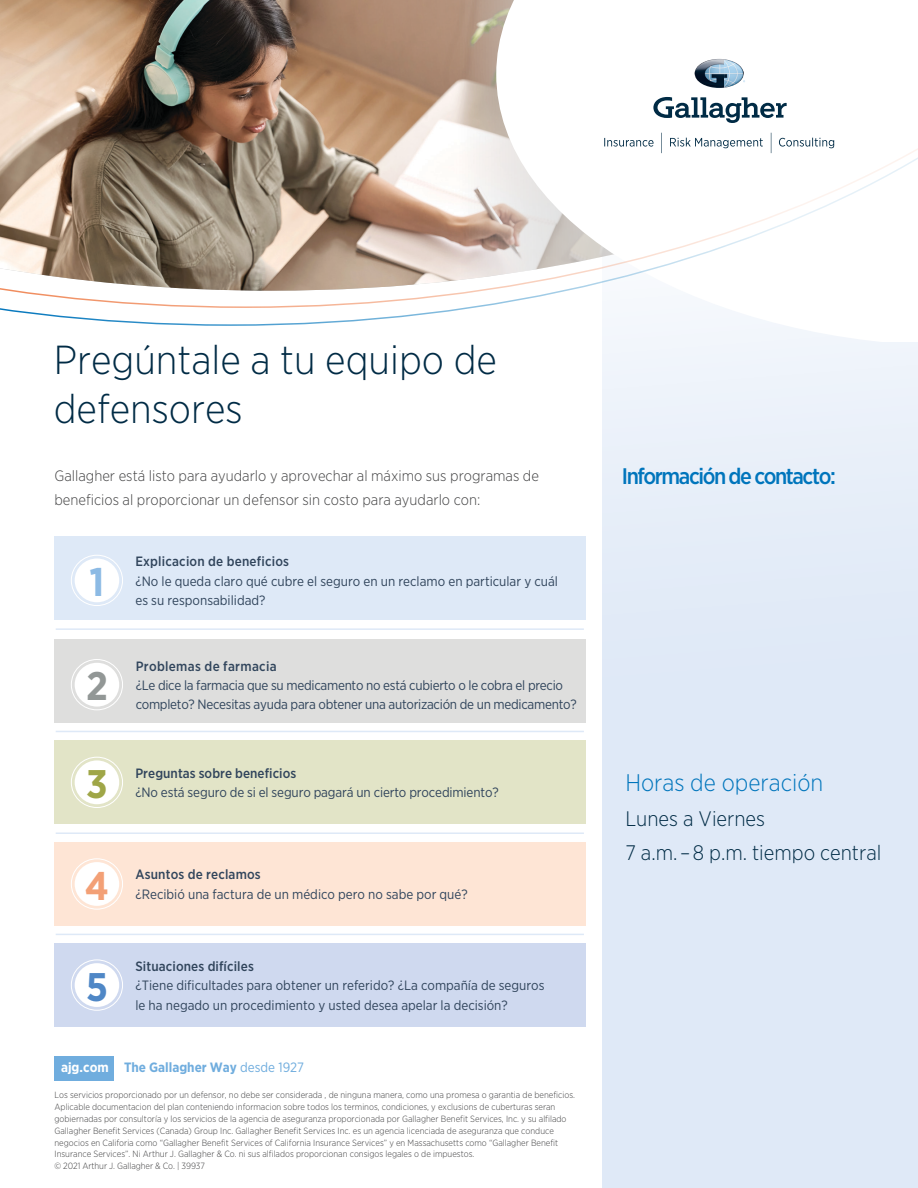
<style>
.page{position:relative;width:918px;height:1188px;background:#fff}
.page>*{position:absolute;margin:0;border:0;box-sizing:border-box;transform-origin:0 0}
.Body_Text{font:300 40.5px/48.6px "Gotham Narrow";color:#002b45}
.info_text{font:700 39.9px "Gotham Narrow";color:#8cbae4}
.info_text-2{font:700 39.9px "Gotham Narrow";color:#929796}
.info_text-3{font:700 39.9px "Gotham Narrow";color:#9fa647}
.info_text-4{font:700 39.9px "Gotham Narrow";color:#f3a076}
.info_text-5{font:700 39.9px "Gotham Narrow";color:#4f87c6}
.Body_Text-2{font:300 24px "Gotham Narrow";color:#0075bc}
.Body_Text-3{font:500 22.5px "Gotham Narrow";letter-spacing:-.065em;color:#0075bc}
.Body_Text-4{font:300 21px/34.2px "Gotham Narrow";color:#002b45}
.Body_Text-5{font:300 15px/24px "Gotham Narrow";color:#414142}
.Info_text_2{font:13.5px/19.5px "Gotham Narrow";color:#31455c}
.Info_text_2-2{font:13.5px/19.4px "Gotham Narrow";letter-spacing:-.02em;color:#31455c}
.Website_Phone_number{font:700 13.5px "Gotham Narrow";color:#70adde}
.Disclaimer{font:300 9px/12px "Gotham Narrow";color:#414142}
.s1{font-weight:500}
.s2{color:#fff}
.s3{font-weight:400}
</style>
<div class="page">
<div style="left:602px;top:104px;width:316px;height:1084px;background:#dfe9f7"></div>
<div style="left:54px;top:536px;width:531px;height:84px;background:#dee9f7"></div>
<div style="left:54px;top:639px;width:531px;height:84px;background:#dededd"></div>
<div style="left:54px;top:740px;width:531px;height:84px;background:#e2e4c7"></div>
<div style="left:54px;top:842px;width:531px;height:84px;background:#fee5d5"></div>
<div style="left:54px;top:943px;width:531px;height:84px;background:#cfd9ef"></div>
<hr style="left:56px;top:628px;width:528px;height:2px;background:#dee9f7">
<hr style="left:56px;top:731px;width:528px;height:1px;background:#dee9f7">
<hr style="left:56px;top:832px;width:528px;height:2px;background:#dee9f7">
<hr style="left:56px;top:934px;width:528px;height:1px;background:#dee9f7">
<div style="left:75px;top:559px;width:44px;height:43px;background:#fff;border-radius:50%"></div>
<div style="left:71px;top:555px;width:52px;height:51px;border:1px solid #fff;border-radius:50%"></div>
<div style="left:75px;top:663px;width:44px;height:44px;background:#fff;border-radius:50%"></div>
<div style="left:71px;top:659px;width:52px;height:51px;border:1px solid #fff;border-radius:50%"></div>
<div style="left:75px;top:760px;width:44px;height:44px;background:#fff;border-radius:50%"></div>
<div style="left:71px;top:757px;width:52px;height:51px;border:1px solid #fff;border-radius:50%"></div>
<div style="left:75px;top:862px;width:44px;height:44px;background:#fff;border-radius:50%"></div>
<div style="left:71px;top:858px;width:52px;height:52px;border:1px solid #fff;border-radius:50%"></div>
<div style="left:75px;top:963px;width:44px;height:44px;background:#fff;border-radius:50%"></div>
<div style="left:71px;top:959px;width:52px;height:52px;border:1px solid #fff;border-radius:50%"></div>
<div style="left:54px;top:1056px;width:60px;height:24px;background:#70adde"></div>
<svg style="left:602px;top:326px;width:316px;height:16px;background:#f5f8fc"></svg>
<svg style="left:0;top:0;width:918px;height:326px"></svg>
<img style="left:695px;top:59px;width:49px;height:29px">
<svg style="left:653px;top:97px;width:134px;height:26px"></svg>
<svg style="left:604px;top:138px;width:50px;height:9px"></svg>
<svg style="left:670px;top:138px;width:93px;height:10px"></svg>
<svg style="left:779px;top:138px;width:55px;height:10px"></svg>
<svg style="left:771px;top:133px;width:1px;height:20px"></svg>
<svg style="left:661px;top:133px;width:1px;height:20px"></svg>
<p class="Body_Text" style="left:54px;top:335px;width:445px">Pregúntale a tu equipo de defensores</p>
<p class="Body_Text-5" style="left:54px;top:463px;width:486px">Gallagher está listo para ayudarlo y aprovechar al máximo sus programas de beneficios al proporcionar un defensor sin costo para ayudarlo con:</p>
<p class="Body_Text-3" style="left:622px;top:461px;width:215px">Información de contacto:</p>
<p class="info_text" style="left:90px;top:556px;width:16px">1</p>
<p class="info_text-2" style="left:86px;top:661px;width:23px">2</p>
<p class="info_text-3" style="left:86px;top:758px;width:23px">3</p>
<p class="info_text-4" style="left:85px;top:860px;width:26px">4</p>
<p class="info_text-5" style="left:86px;top:961px;width:23px">5</p>
<p class="Info_text_2" style="left:135px;top:552px;width:424px"><span class="s1">Explicacion de beneficios<br></span>¿No le queda claro qué cubre el seguro en un reclamo en particular y cuál es su responsabilidad?</p>
<p class="Info_text_2-2" style="left:136px;top:656px;width:443px"><span class="s1">Problemas de farmacia<br></span>¿Le dice la farmacia que su medicamento no está cubierto o le cobra el precio completo? Necesitas ayuda para obtener una autorización de un medicamento?</p>
<p class="Info_text_2" style="left:135px;top:763px;width:365px"><span class="s1">Preguntas sobre beneficios<br></span>¿No está seguro de si el seguro pagará un cierto procedimiento?</p>
<p class="Info_text_2" style="left:135px;top:865px;width:334px"><span class="s1">Asuntos de reclamos<br></span>¿Recibió una factura de un médico pero no sabe por qué?</p>
<p class="Info_text_2" style="left:135px;top:956px;width:411px"><span class="s1">Situaciones difíciles<br></span>¿Tiene dificultades para obtener un referido? ¿La compañía de seguros le ha negado un procedimiento y usted desea apelar la decisión?</p>
<p class="Website_Phone_number" style="left:61px;top:1059px;width:245px"><span class="s2">ajg.com</span> The Gallagher Way <span class="s3">desde 1927</span></p>
<p class="Disclaimer" style="left:55px;top:1088px;width:522px">Los servicios proporcionado por un defensor, no debe ser considerada , de ninguna manera, como una promesa o garantia de beneficios.<br>Aplicable documentacion del plan conteniendo informacion sobre todos los terminos, condiciones, y exclusions de cuberturas seran gobiernadas por consultoría y los servicios de la agencia de aseguranza proporcionada por Gallagher Benefit Services, Inc. y su alfilado Gallagher Benefit Services (Canada) Group Inc. Gallagher Benefit Services Inc. es un agencia licenciada de aseguranza que conduce negocios en Califoria como “Gallagher Benefit Services of California Insurance Services” y en Massachusetts como “Gallagher Benefit Insurance Services”. Ni Arthur J. Gallagher &amp; Co. ni sus alfilados proporcionan consigos legales o de impuestos.<br>© 2021 Arthur J. Gallagher &amp; Co. | 39937</p>
<p class="Body_Text-2" style="left:625px;top:768px;width:199px">Horas de operación</p>
<p class="Body_Text-4" style="left:625px;top:801px;width:258px">Lunes a Viernes<br>7 a.m. – 8 p.m. tiempo central</p>
</div>
